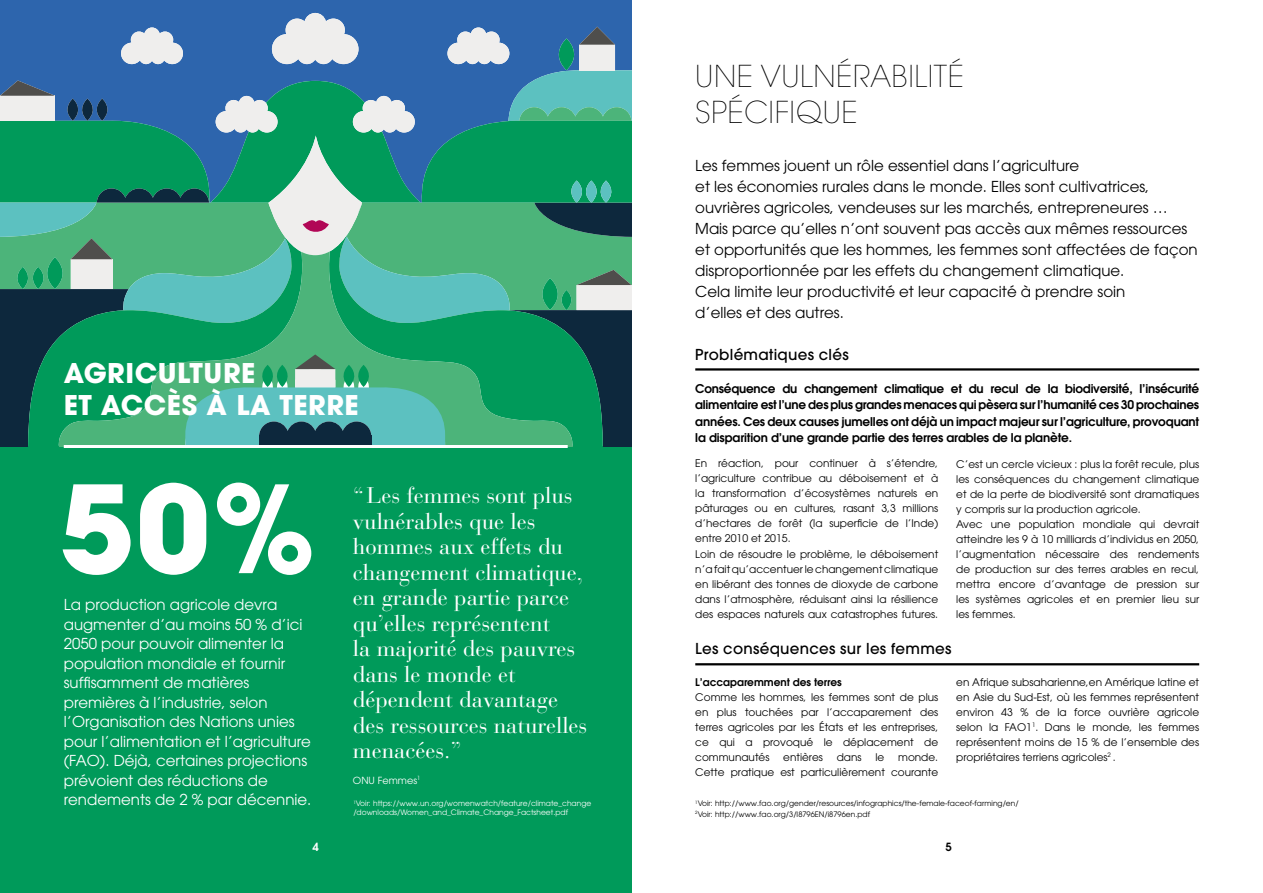
<style>
.page{position:relative;width:1263px;height:893px;background:#fff}
.page>*{position:absolute;margin:0;border:0;box-sizing:border-box;transform-origin:0 0}
.t1{font:700 120px "Avant Garde";color:#fff}
.t2{font:200 30px/36px "Avant Garde";letter-spacing:.02em;color:#000}
.t3{font:700 27px/32.4px "Avant Garde";letter-spacing:.02em;color:#fff}
.t4{font:22.5px/25.5px "Bauer Bodoni";color:#fff}
.t5{font:15px/21px "Avant Garde LT";color:#000}
.t6{font:15px/19.5px "Avant Garde LT";color:#fff}
.t7{font:500 15px "Avant Garde";letter-spacing:.02em;color:#000}
.t8{font:600 12px/16.5px "Avant Garde LT";letter-spacing:-.01em;color:#000;text-align:justify}
.t9{font:600 11.25px "Avant Garde LT";color:#fff}
.t10{font:600 11.25px "Avant Garde LT";color:#000}
.t11{font:10.5px/15px "Avant Garde LT";color:#000}
.t12{font:600 10.5px "Avant Garde LT";color:#000}
.t13{font:9.75px "Avant Garde LT";color:#fff}
.t14{font:7.5px/10.5px "Avant Garde LT";color:#000}
.t15{font:7.5px/9px "Avant Garde LT";color:#fff}
</style>
<div class="page">
<div style="left:0;top:0;width:631px;height:893px;background:#009a5a"></div>
<div style="left:0;top:0;width:631px;height:13px;background:#2d65ad"></div>
<svg style="left:0;top:13px;width:631px;height:434px"></svg>
<hr style="left:572px;top:446px;width:31px;height:1px;background:#009a5a">
<hr style="left:28px;top:446px;width:31px;height:1px;background:#009a5a">
<hr style="left:445px;top:446px;width:127px;height:1px;background:#4cb47a">
<hr style="left:59px;top:446px;width:126px;height:1px;background:#4cb47a">
<div style="left:259px;top:435px;width:112px;height:11px;background:#0d283d"></div>
<hr style="left:64px;top:445px;width:504px;height:3px;background:#fff">
<hr style="left:695px;top:368px;width:504px;height:3px;background:#000">
<hr style="left:695px;top:663px;width:504px;height:2px;background:#000">
<h2 class="t2" style="left:695px;top:59px;width:270px">UNE VULNÉRABILITÉ<br>SPÉCIFIQUE</h2>
<h3 class="t3" style="left:64px;top:356px;width:296px">AGRICULTURE<br>ET ACCÈS À LA TERRE</h3>
<h1 class="t1" style="left:60px;top:451px;width:258px">50%</h1>
<h3 class="t4" style="left:353px;top:483px;width:236px">“ Les femmes sont plus vulnérables que les hommes aux effets du changement climatique, en grande partie parce qu’elles représentent<br>la majorité des pauvres dans le monde et dépendent davantage des ressources naturelles menacées.”</h3>
<p class="t13" style="left:353px;top:774px;width:69px">ONU Femmes<sup>1</sup></p>
<p class="t6" style="left:64px;top:595px;width:249px">La production agricole devra augmenter d’au moins 50 % d’ici<br>2050 pour pouvoir alimenter la population mondiale et fournir suffisamment de matières premières à l’industrie, selon l’Organisation des Nations unies pour l’alimentation et l’agriculture (FAO). Déjà, certaines projections prévoient des réductions de rendements de 2 % par décennie.</p>
<p class="t15" style="left:353px;top:799px;width:239px"><sup>1</sup>Voir: https://www.un.org/womenwatch/feature/climate_change /downloads/Women_and_Climate_Change_Factsheet.pdf</p>
<p class="t5" style="left:695px;top:155px;width:504px">Les femmes jouent un rôle essentiel dans l’agriculture<br>et les économies rurales dans le monde. Elles sont cultivatrices, ouvrières agricoles, vendeuses sur les marchés, entrepreneures … Mais parce qu’elles n’ont souvent pas accès aux mêmes ressources et opportunités que les hommes, les femmes sont affectées de façon disproportionnée par les effets du changement climatique.<br>Cela limite leur productivité et leur capacité à prendre soin<br>d’elles et des autres.</p>
<h3 class="t7" style="left:695px;top:345px;width:155px">Problématiques clés</h3>
<p class="t8" style="left:695px;top:380px;width:505px">Conséquence du changement climatique et du recul de la biodiversité, l’insécurité alimentaire est l’une des plus grandes menaces qui pèsera sur l’humanité ces 30 prochaines années. Ces deux causes jumelles ont déjà un impact majeur sur l’agriculture, provoquant la disparition d’une grande partie des terres arables de la planète.</p>
<p class="t11" style="left:695px;top:456px;width:244px">En réaction, pour continuer à s’étendre, l’agriculture contribue au déboisement et à la transformation d’écosystèmes naturels en pâturages ou en cultures, rasant 3,3 millions d’hectares de forêt (la superficie de l’Inde) entre 2010 et 2015.<br>Loin de résoudre le problème, le déboisement n’a fait qu’accentuer le changement climatique en libérant des tonnes de dioxyde de carbone dans l’atmosphère, réduisant ainsi la résilience des espaces naturels aux catastrophes futures.</p>
<p class="t11" style="left:956px;top:456px;width:244px">C’est un cercle vicieux : plus la forêt recule, plus les conséquences du changement climatique et de la perte de biodiversité sont dramatiques y compris sur la production agricole.<br>Avec une population mondiale qui devrait atteindre les 9 à 10 milliards d’individus en 2050, l’augmentation nécessaire des rendements de production sur des terres arables en recul, mettra encore d’avantage de pression sur les systèmes agricoles et en premier lieu sur les femmes.</p>
<h3 class="t7" style="left:695px;top:640px;width:258px">Les conséquences sur les femmes</h3>
<p class="t11" style="left:956px;top:674px;width:244px;text-align:justify">en Afrique subsaharienne,en Amérique latine et en Asie du Sud-Est, où les femmes représentent environ 43 % de la force ouvrière agricole selon la FAO1<sup>1</sup>. Dans le monde, les femmes représentent moins de 15 % de l’ensemble des propriétaires terriens agricoles<sup>2</sup> .</p>
<p class="t14" style="left:695px;top:798px;width:325px"><sup>1</sup>Voir: http://www.fao.org/gender/resources/infographics/the-female-faceof-farming/en/<br><sup>2</sup>Voir: http://www.fao.org/3/I8796EN/i8796en.pdf</p>
<p class="t12" style="left:695px;top:675px;width:148px">L’accaparemment des terres</p>
<p class="t11" style="left:695px;top:689px;width:244px;text-align:justify">Comme les hommes, les femmes sont de plus en plus touchées par l’accaparement des terres agricoles par les États et les entreprises, ce qui a provoqué le déplacement de communautés</p>
<p class="t11" style="left:783px;top:749px;width:41px">entières</p>
<p class="t11" style="left:837px;top:749px;width:26px">dans</p>
<p class="t11" style="left:875px;top:749px;width:10px">le</p>
<p class="t11" style="left:695px;top:749px;width:244px;text-align:right">monde.<br>Cette pratique est particulièrement courante</p>
<p class="t9" style="left:313px;top:839px;width:8px">4</p>
<p class="t10" style="left:945px;top:839px;width:8px">5</p>
</div>
